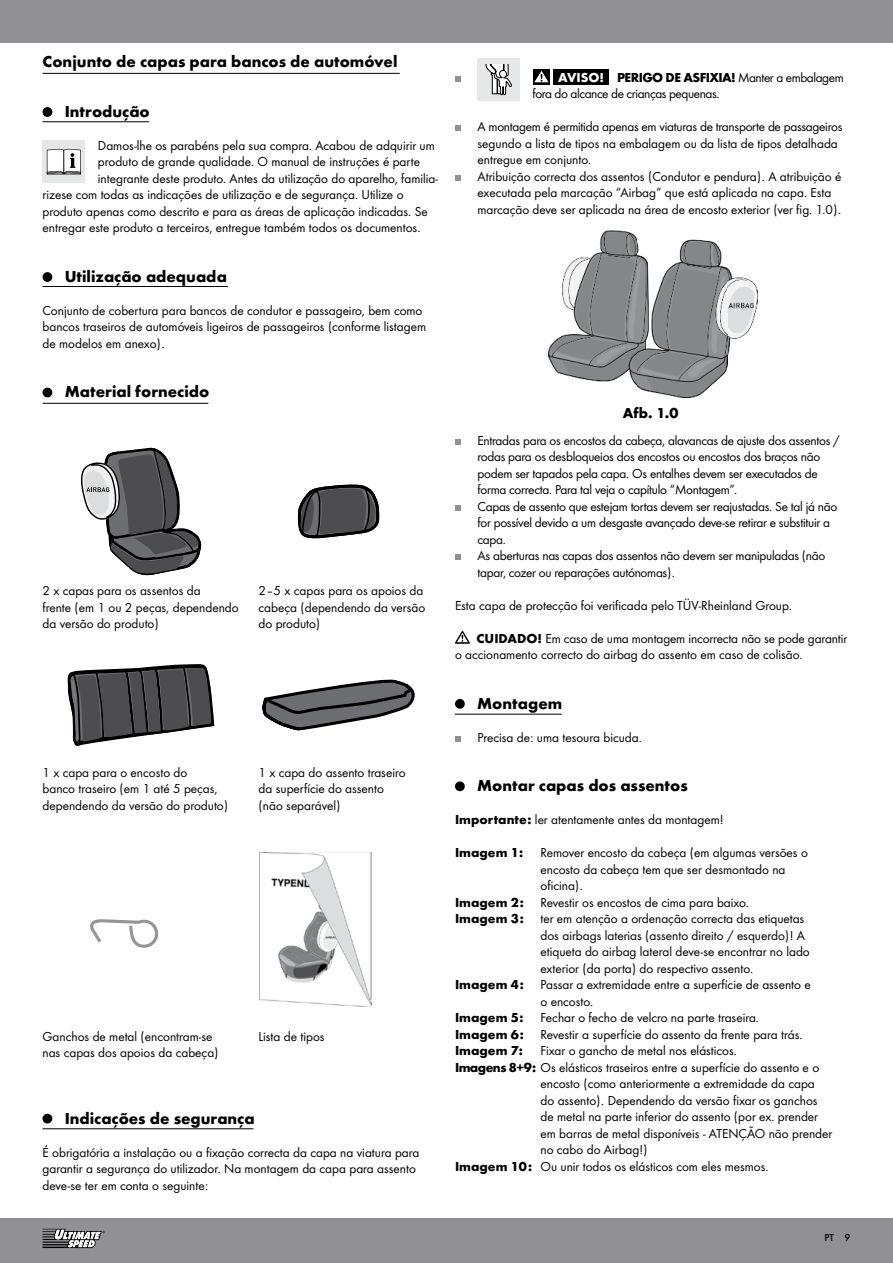
<style>
.page{position:relative;width:893px;height:1263px;background:#fff}
.page>*{position:absolute;margin:0;border:0;box-sizing:border-box;transform-origin:0 0}
.t1{font:700 16.5px "Futura";color:#000}
.t2{font:700 15px "Futura";color:#000}
.t3{font:13.5px/16.5px "Futura Boo";color:#000}
.t4{font:13.5px/16.5px "Futura Boo";letter-spacing:-.02em;color:#000}
.t5{font:700 13.5px "Futura";letter-spacing:-.035em;color:#000}
.t6{font:13.5px "Futura Boo";letter-spacing:-.03em;color:#000}
.t7{font:700 13.5px "Futura";color:#fff}
.t8{font:500 10.5px "Futura";color:#000}
.s1{font-family:"Futura Boo";font-weight:400}
.s2{font-family:"Futura";font-weight:700}
</style>
<div class="page">
<div style="left:0;top:1218px;width:893px;height:45px;background:#919195"></div>
<div style="left:0;top:0;width:893px;height:43px;background:#919195"></div>
<svg style="left:43px;top:1229px;width:62px;height:19px"></svg>
<div style="left:43px;top:107px;width:9px;height:10px;background:#000;border-radius:50%"></div>
<div style="left:43px;top:272px;width:9px;height:10px;background:#000;border-radius:50%"></div>
<div style="left:43px;top:388px;width:9px;height:9px;background:#000;border-radius:50%"></div>
<div style="left:43px;top:1114px;width:9px;height:9px;background:#000;border-radius:50%"></div>
<svg style="left:455px;top:76px;width:6px;height:6px"></svg>
<svg style="left:533px;top:69px;width:17px;height:15px"></svg>
<svg style="left:534px;top:71px;width:14px;height:11px"></svg>
<svg style="left:455px;top:125px;width:6px;height:6px"></svg>
<svg style="left:455px;top:175px;width:6px;height:6px"></svg>
<svg style="left:455px;top:439px;width:6px;height:6px"></svg>
<svg style="left:455px;top:505px;width:6px;height:6px"></svg>
<svg style="left:455px;top:554px;width:6px;height:6px"></svg>
<svg style="left:455px;top:631px;width:15px;height:13px"></svg>
<div style="left:455px;top:699px;width:10px;height:10px;background:#000;border-radius:50%"></div>
<svg style="left:455px;top:736px;width:6px;height:6px"></svg>
<div style="left:455px;top:781px;width:10px;height:10px;background:#000;border-radius:50%"></div>
<hr style="left:43px;top:73px;width:357px;height:1px;background:#000">
<hr style="left:43px;top:121px;width:106px;height:1px;background:#000">
<hr style="left:455px;top:714px;width:107px;height:1px;background:#000">
<hr style="left:43px;top:286px;width:185px;height:1px;background:#000">
<hr style="left:43px;top:403px;width:165px;height:1px;background:#000">
<hr style="left:43px;top:1128px;width:210px;height:1px;background:#000">
<div style="left:43px;top:140px;width:42px;height:43px;background:#e6e7e8"></div>
<hr style="left:47px;top:174px;width:34px;height:1px;background:#000">
<svg style="left:47px;top:149px;width:34px;height:25px"></svg>
<svg style="left:81px;top:447px;width:121px;height:129px"></svg>
<svg style="left:297px;top:484px;width:83px;height:55px"></svg>
<svg style="left:67px;top:664px;width:148px;height:82px"></svg>
<svg style="left:262px;top:679px;width:153px;height:52px"></svg>
<svg style="left:90px;top:919px;width:69px;height:29px"></svg>
<img style="left:259px;top:853px;width:112px;height:153px">
<div style="left:477px;top:58px;width:43px;height:43px;background:#e6e7e8"></div>
<svg style="left:485px;top:64px;width:27px;height:31px"></svg>
<img style="left:548px;top:230px;width:209px;height:168px">
<div style="left:554px;top:69px;width:55px;height:15px;background:#000"></div>
<p class="t1" style="left:43px;top:50px;width:356px">Conjunto de capas para bancos de automóvel</p>
<p class="t1" style="left:65px;top:99px;width:87px">Introdução</p>
<p class="t3" style="left:98px;top:136px;width:338px">Damos-lhe os parabéns pela sua compra. Acabou de adquirir um</p>
<p class="t3" style="left:98px;top:153px;width:324px">produto de grande qualidade. O manual de instruções é parte</p>
<p class="t3" style="left:98px;top:169px;width:342px">integrante deste produto. Antes da utilização do aparelho, familia-</p>
<p class="t3" style="left:43px;top:186px;width:362px">rizese com todas as indicações de utilização e de segurança. Utilize o</p>
<p class="t3" style="left:43px;top:202px;width:387px">produto apenas como descrito e para as áreas de aplicação indicadas. Se</p>
<p class="t3" style="left:43px;top:219px;width:379px">entregar este produto a terceiros, entregue também todos os documentos.</p>
<p class="t1" style="left:65px;top:264px;width:164px">Utilização adequada</p>
<p class="t3" style="left:43px;top:301px;width:385px">Conjunto de cobertura para bancos de condutor e passageiro, bem como bancos traseiros de automóveis ligeiros de passageiros (conforme listagem de modelos em anexo).</p>
<p class="t1" style="left:65px;top:380px;width:146px">Material fornecido</p>
<p class="t3" style="left:43px;top:582px;width:160px">2 x capas para os assentos da</p>
<p class="t3" style="left:259px;top:582px;width:166px">2–5 x capas para os apoios da</p>
<p class="t3" style="left:43px;top:598px;width:198px">frente (em 1 ou 2 peças, dependendo</p>
<p class="t3" style="left:259px;top:598px;width:168px">cabeça (dependendo da versão</p>
<p class="t3" style="left:43px;top:615px;width:118px">da versão do produto)</p>
<p class="t3" style="left:259px;top:615px;width:63px">do produto)</p>
<p class="t3" style="left:43px;top:763px;width:146px">1 x capa para o encosto do</p>
<p class="t3" style="left:259px;top:763px;width:149px">1 x capa do assento traseiro</p>
<p class="t3" style="left:43px;top:780px;width:177px">banco traseiro (em 1 até 5 peças,</p>
<p class="t3" style="left:259px;top:780px;width:127px">da superfície do assento</p>
<p class="t3" style="left:43px;top:796px;width:187px">dependendo da versão do produto)</p>
<p class="t3" style="left:259px;top:796px;width:83px">(não separável)</p>
<p class="t3" style="left:43px;top:1027px;width:172px">Ganchos de metal (encontram-se</p>
<p class="t3" style="left:259px;top:1027px;width:68px">Lista de tipos</p>
<p class="t3" style="left:43px;top:1044px;width:178px">nas capas dos apoios da cabeça)</p>
<p class="t1" style="left:65px;top:1106px;width:191px">Indicações de segurança</p>
<p class="t3" style="left:43px;top:1143px;width:378px">É obrigatória a instalação ou a fixação correcta da capa na viatura para garantir a segurança do utilizador. Na montagem da capa para assento deve-se ter em conta o seguinte:</p>
<p class="t5" style="left:617px;top:67px;width:228px">PERIGO DE ASFIXIA! <span class="s1">Manter a embalagem</span></p>
<p class="t6" style="left:533px;top:84px;width:188px">fora do alcance de crianças pequenas.</p>
<p class="t3" style="left:477px;top:118px;width:366px">A montagem é permitida apenas em viaturas de transporte de passageiros segundo a lista de tipos na embalagem ou da lista de tipos detalhada entregue em conjunto.<br>Atribuição correcta dos assentos (Condutor e pendura). A atribuição é executada pela marcação “Airbag” que está aplicada na capa. Esta marcação deve ser aplicada na área de encosto exterior (ver fig. 1.0).</p>
<p class="t7" style="left:558px;top:67px;width:47px">AVISO!</p>
<p class="t2" style="left:623px;top:402px;width:57px">Afb. 1.0</p>
<p class="t4" style="left:477px;top:431px;width:364px">Entradas para os encostos da cabeça, alavancas de ajuste dos assentos / rodas para os desbloqueios dos encostos ou encostos dos braços não podem ser tapados pela capa. Os entalhes devem ser executados de forma correcta. Para tal veja o capítulo “Montagem”.<br>Capas de assento que estejam tortas devem ser reajustadas. Se tal já não for possível devido a um desgaste avançado deve-se retirar e substituir a capa.<br>As aberturas nas capas dos assentos não devem ser manipuladas (não tapar, cozer ou reparações autónomas).</p>
<p class="t3" style="left:455px;top:596px;width:338px">Esta capa de protecção foi verificada pelo TÜV-Rheinland Group.</p>
<p class="t3" style="left:455px;top:629px;width:394px;text-indent:22px"><span class="s2">CUIDADO!</span> Em caso de uma montagem incorrecta não se pode garantir o accionamento correcto do airbag do assento em caso de colisão.</p>
<p class="t1" style="left:477px;top:691px;width:87px">Montagem</p>
<p class="t3" style="left:477px;top:728px;width:166px">Precisa de: uma tesoura bicuda.</p>
<p class="t1" style="left:477px;top:773px;width:212px">Montar capas dos assentos</p>
<p class="t3" style="left:455px;top:811px;width:270px"><span class="s2">Importante:</span> ler atentamente antes da montagem!</p>
<p class="t5" style="left:455px;top:843px;width:70px">Imagem 1:</p>
<p class="t3" style="left:540px;top:844px;width:269px">Remover encosto da cabeça (em algumas versões o</p>
<p class="t3" style="left:540px;top:860px;width:247px">encosto da cabeça tem que ser desmontado na</p>
<p class="t3" style="left:540px;top:877px;width:44px">oficina).</p>
<p class="t3" style="left:455px;top:893px;width:296px"><span class="s2">Imagem 2:</span> Revestir os encostos de cima para baixo.</p>
<p class="t3" style="left:455px;top:910px;width:351px"><span class="s2">Imagem 3:</span> ter em atenção a ordenação correcta das etiquetas</p>
<p class="t3" style="left:540px;top:926px;width:266px">dos airbags laterias (assento direito / esquerdo)! A</p>
<p class="t3" style="left:540px;top:943px;width:271px">etiqueta do airbag lateral deve-se encontrar no lado</p>
<p class="t3" style="left:540px;top:959px;width:214px">exterior (da porta) do respectivo assento.</p>
<p class="t3" style="left:455px;top:976px;width:357px"><span class="s2">Imagem 4:</span> Passar a extremidade entre a superfície de assento e</p>
<p class="t3" style="left:540px;top:992px;width:54px">o encosto.</p>
<p class="t3" style="left:455px;top:1009px;width:306px"><span class="s2">Imagem 5:</span> Fechar o fecho de velcro na parte traseira.</p>
<p class="t3" style="left:455px;top:1025px;width:349px"><span class="s2">Imagem 6:</span> Revestir a superfície do assento da frente para trás.</p>
<p class="t5" style="left:455px;top:1041px;width:69px">Imagem 7:</p>
<p class="t3" style="left:540px;top:1042px;width:198px">Fixar o gancho de metal nos elásticos.</p>
<p class="t3" style="left:455px;top:1058px;width:366px"><span class="s2">Imagens 8+9:</span> Os elásticos traseiros entre a superfície do assento e o</p>
<p class="t3" style="left:540px;top:1075px;width:276px">encosto (como anteriormente a extremidade da capa</p>
<p class="t3" style="left:540px;top:1091px;width:279px">do assento). Dependendo da versão fixar os ganchos</p>
<p class="t3" style="left:540px;top:1108px;width:279px">de metal na parte inferior do assento (por ex. prender</p>
<p class="t3" style="left:540px;top:1124px;width:293px">em barras de metal disponíveis - ATENÇÃO não prender</p>
<p class="t3" style="left:540px;top:1141px;width:108px">no cabo do Airbag!)</p>
<p class="t3" style="left:455px;top:1157px;width:315px"><span class="s2">Imagem 10:</span> Ou unir todos os elásticos com eles mesmos.</p>
<p class="t8" style="left:824px;top:1230px;width:28px">PT 9</p>
</div>
